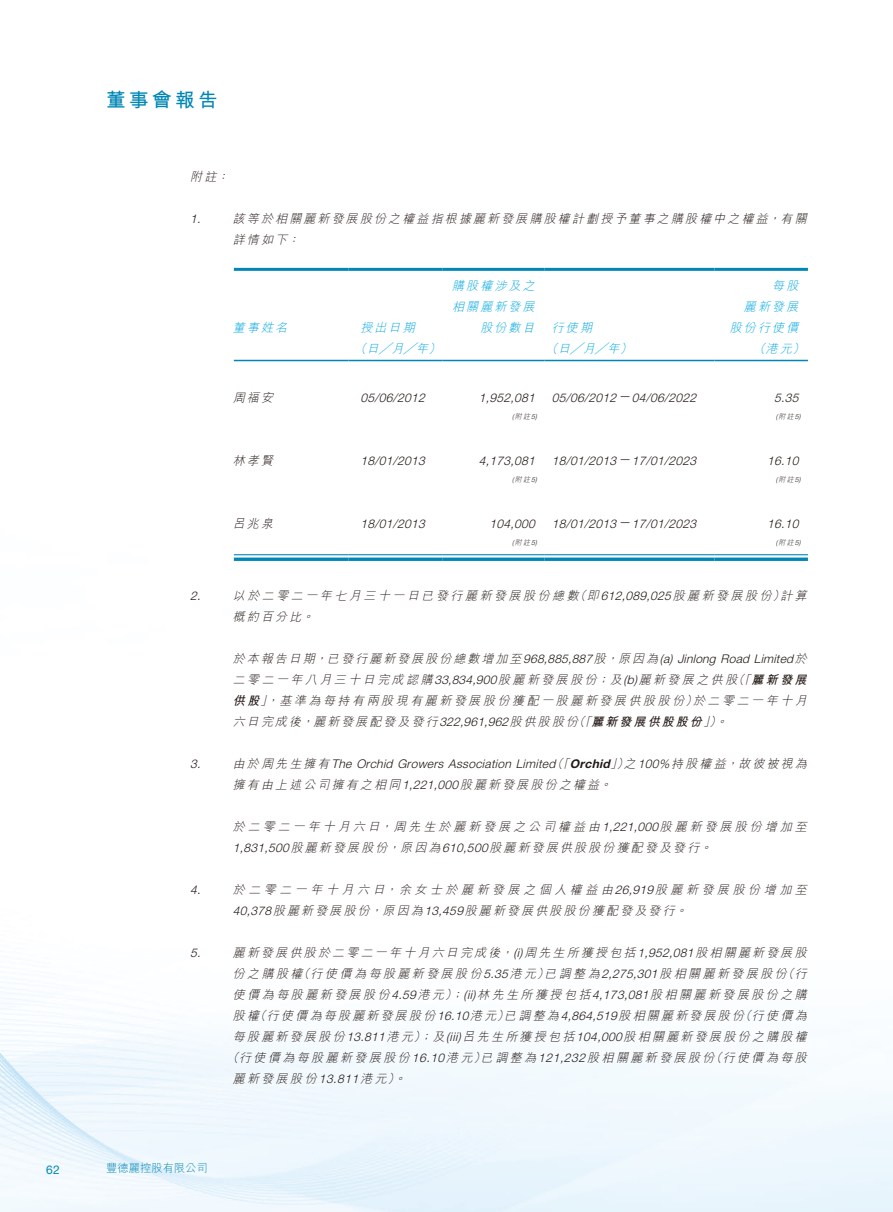
<style>
.page{position:relative;width:893px;height:1212px;background:#fff}
.page>*{position:absolute;margin:0;border:0;box-sizing:border-box;transform-origin:0 0}
.t1{font:700 19.5px "M Hei HK";letter-spacing:.18em;color:#0087b5}
.t2{font:italic 300 12px/21px "M Hei HK";color:#231916}
.t3{font:italic 300 12px "Helvetica Neue LT Std";color:#231916}
.t4{font:italic 300 12px/21px "M Hei HK";color:#00a7e2;text-align:right}
.t5{font:12px "Helvetica Neue LT Std";color:#0087b5}
.t6{font:300 11.25px "M Hei HK";letter-spacing:.005em;color:#0087b5}
.t7{font:italic 300 7.05px "Helvetica Neue LT Std";color:#231916}
.s1{font-family:"M Hei HK"}
.s2{font-family:"Helvetica Neue LT Std"}
.s3{font-weight:700}
</style>
<div class="page">
<img style="left:0;top:267px;width:893px;height:945px">
<hr style="left:234px;top:268px;width:115px;height:3px;background:#0087b5">
<hr style="left:349px;top:268px;width:93px;height:3px;background:#0087b5">
<hr style="left:442px;top:268px;width:102px;height:3px;background:#0087b5">
<hr style="left:544px;top:268px;width:170px;height:3px;background:#0087b5">
<hr style="left:714px;top:268px;width:94px;height:3px;background:#0087b5">
<hr style="left:234px;top:360px;width:115px;height:1px;background:#0087b5">
<hr style="left:349px;top:360px;width:93px;height:1px;background:#0087b5">
<hr style="left:442px;top:360px;width:102px;height:1px;background:#0087b5">
<hr style="left:544px;top:360px;width:170px;height:1px;background:#0087b5">
<hr style="left:714px;top:360px;width:94px;height:1px;background:#0087b5">
<hr style="left:234px;top:554px;width:115px;height:1px;background:#0087b5">
<svg style="left:234px;top:557px;width:115px;height:4px"></svg>
<hr style="left:349px;top:554px;width:93px;height:1px;background:#0087b5">
<svg style="left:349px;top:557px;width:93px;height:4px"></svg>
<hr style="left:442px;top:554px;width:102px;height:1px;background:#0087b5">
<svg style="left:442px;top:557px;width:102px;height:4px"></svg>
<hr style="left:544px;top:554px;width:170px;height:1px;background:#0087b5">
<svg style="left:544px;top:557px;width:170px;height:4px"></svg>
<hr style="left:714px;top:554px;width:94px;height:1px;background:#0087b5">
<svg style="left:714px;top:557px;width:94px;height:4px"></svg>
<h1 class="t1" style="left:106px;top:85px;width:113px">董事會報告</h1>
<p class="t2" style="left:190px;top:166px;width:43px">附註：</p>
<p class="t3" style="left:190px;top:211px;width:15px">1.</p>
<p class="t2" style="left:233px;top:208px;width:578px">該等於相關麗新發展股份之權益指根據麗新發展購股權計劃授予董事之購股權中之權益，有關詳情如下：</p>
<p class="t4" style="left:233px;top:317px;width:59px">董事姓名</p>
<p class="t4" style="left:360px;top:317px;width:59px">授出日期</p>
<p class="t4" style="left:452px;top:275px;width:87px">購股權涉及之</p>
<p class="t4" style="left:452px;top:296px;width:87px">相關麗新發展</p>
<p class="t4" style="left:480px;top:317px;width:116px">股份數目 行使期</p>
<p class="t4" style="left:730px;top:275px;width:73px">每股<br>麗新發展股份行使價</p>
<p class="t4" style="left:354px;top:338px;width:90px">（日╱月╱年）</p>
<p class="t4" style="left:546px;top:338px;width:90px">（日╱月╱年）</p>
<p class="t4" style="left:754px;top:338px;width:55px">（港元）</p>
<p class="t2" style="left:233px;top:387px;width:45px">周福安</p>
<p class="t3" style="left:360px;top:390px;width:69px">05/06/2012</p>
<p class="t3" style="left:479px;top:390px;width:61px">1,952,081</p>
<p class="t7" style="left:512px;top:412px;width:26px">(<span class="s1">附註</span>5)</p>
<p class="t3" style="left:552px;top:390px;width:149px">05/06/2012 —04/06/2022</p>
<p class="t3" style="left:774px;top:390px;width:29px">5.35</p>
<p class="t7" style="left:776px;top:412px;width:26px">(<span class="s1">附註</span>5)</p>
<p class="t2" style="left:233px;top:450px;width:45px">林孝賢</p>
<p class="t3" style="left:360px;top:453px;width:69px">18/01/2013</p>
<p class="t3" style="left:479px;top:453px;width:61px">4,173,081</p>
<p class="t7" style="left:512px;top:475px;width:26px">(<span class="s1">附註</span>5)</p>
<p class="t3" style="left:552px;top:453px;width:149px">18/01/2013 —17/01/2023</p>
<p class="t3" style="left:767px;top:453px;width:36px">16.10</p>
<p class="t7" style="left:776px;top:475px;width:26px">(<span class="s1">附註</span>5)</p>
<p class="t2" style="left:233px;top:513px;width:45px">呂兆泉</p>
<p class="t3" style="left:360px;top:516px;width:69px">18/01/2013</p>
<p class="t3" style="left:489px;top:516px;width:50px">104,000</p>
<p class="t7" style="left:512px;top:538px;width:26px">(<span class="s1">附註</span>5)</p>
<p class="t3" style="left:552px;top:516px;width:149px">18/01/2013 —17/01/2023</p>
<p class="t3" style="left:767px;top:516px;width:36px">16.10</p>
<p class="t7" style="left:776px;top:538px;width:26px">(<span class="s1">附註</span>5)</p>
<p class="t3" style="left:190px;top:588px;width:15px">2.</p>
<p class="t2" style="left:233px;top:585px;width:578px">以於二零二一年七月三十一日已發行麗新發展股份總數（即<span class="s2">612,089,025</span>股麗新發展股份）計算概約百分比。</p>
<p class="t3" style="left:233px;top:651px;width:578px"><span class="s1">於本報告日期，已發行麗新發展股份總數增加至</span>968,885,887<span class="s1">股，原因為</span>(a) Jinlong Road Limited<span class="s1">於</span></p>
<p class="t2" style="left:233px;top:669px;width:579px;text-align:justify">二零二一年八月三十日完成認購<span class="s2">33,834,900</span>股麗新發展股份；及<span class="s2">(b)</span>麗新發展之供股（「<span class="s3">麗新發展供股</span>」，基準為每持有兩股現有麗新發展股份獲配一股麗新發展供股股份）於二零二一年十月六日完成後，麗新發展配發及發行<span class="s2">322,961,962</span>股供股股份（「<span class="s3">麗新發展供股股份</span>」）。</p>
<p class="t3" style="left:190px;top:756px;width:15px">3.</p>
<p class="t3" style="left:233px;top:756px;width:578px"><span class="s1">由於周先生擁有</span> The Orchid Growers Association Limited<span class="s1">（「</span><span class="s3">Orchid</span><span class="s1">」）之</span> 100%<span class="s1">持股權益，故彼被視為</span></p>
<p class="t2" style="left:233px;top:774px;width:383px">擁有由上述公司擁有之相同<span class="s2">1,221,000</span>股麗新發展股份之權益。</p>
<p class="t2" style="left:233px;top:816px;width:578px">於二零二一年十月六日，周先生於麗新發展之公司權益由<span class="s2">1,221,000</span>股麗新發展股份增加至<br><span class="s2">1,831,500</span>股麗新發展股份，原因為<span class="s2">610,500</span>股麗新發展供股股份獲配發及發行。</p>
<p class="t3" style="left:190px;top:882px;width:15px">4.</p>
<p class="t2" style="left:233px;top:879px;width:578px">於二零二一年十月六日，余女士於麗新發展之個人權益由<span class="s2">26,919</span>股麗新發展股份增加至<br><span class="s2">40,378</span>股麗新發展股份，原因為<span class="s2">13,459</span>股麗新發展供股股份獲配發及發行。</p>
<p class="t3" style="left:190px;top:945px;width:15px">5.</p>
<p class="t2" style="left:233px;top:942px;width:578px">麗新發展供股於二零二一年十月六日完成後，<span class="s2">(i)</span>周先生所獲授包括<span class="s2">1,952,081</span>股相關麗新發展股</p>
<p class="t2" style="left:233px;top:963px;width:578px">份之購股權（行使價為每股麗新發展股份<span class="s2">5.35</span>港元）已調整為<span class="s2">2,275,301</span>股相關麗新發展股份（行</p>
<p class="t2" style="left:233px;top:984px;width:578px">使價為每股麗新發展股份<span class="s2">4.59</span>港元）；<span class="s2">(ii)</span>林先生所獲授包括<span class="s2">4,173,081</span>股相關麗新發展股份之購</p>
<p class="t2" style="left:233px;top:1005px;width:578px">股權（行使價為每股麗新發展股份<span class="s2">16.10</span>港元）已調整為<span class="s2">4,864,519</span>股相關麗新發展股份（行使價為</p>
<p class="t2" style="left:233px;top:1026px;width:578px">每股麗新發展股份<span class="s2">13.811</span>港元）；及<span class="s2">(iii)</span> 呂先生所獲授包括<span class="s2">104,000</span>股相關麗新發展股份之購股權</p>
<p class="t2" style="left:227px;top:1047px;width:584px">（行使價為每股麗新發展股份<span class="s2">16.10</span>港元）已調整為<span class="s2">121,232</span>股相關麗新發展股份（行使價為每股</p>
<p class="t2" style="left:233px;top:1068px;width:177px">麗新發展股份<span class="s2">13.811</span>港元）。</p>
<p class="t5" style="left:46px;top:1162px;width:15px">62</p>
<p class="t6" style="left:106px;top:1162px;width:103px">豐德麗控股有限公司</p>
</div>
